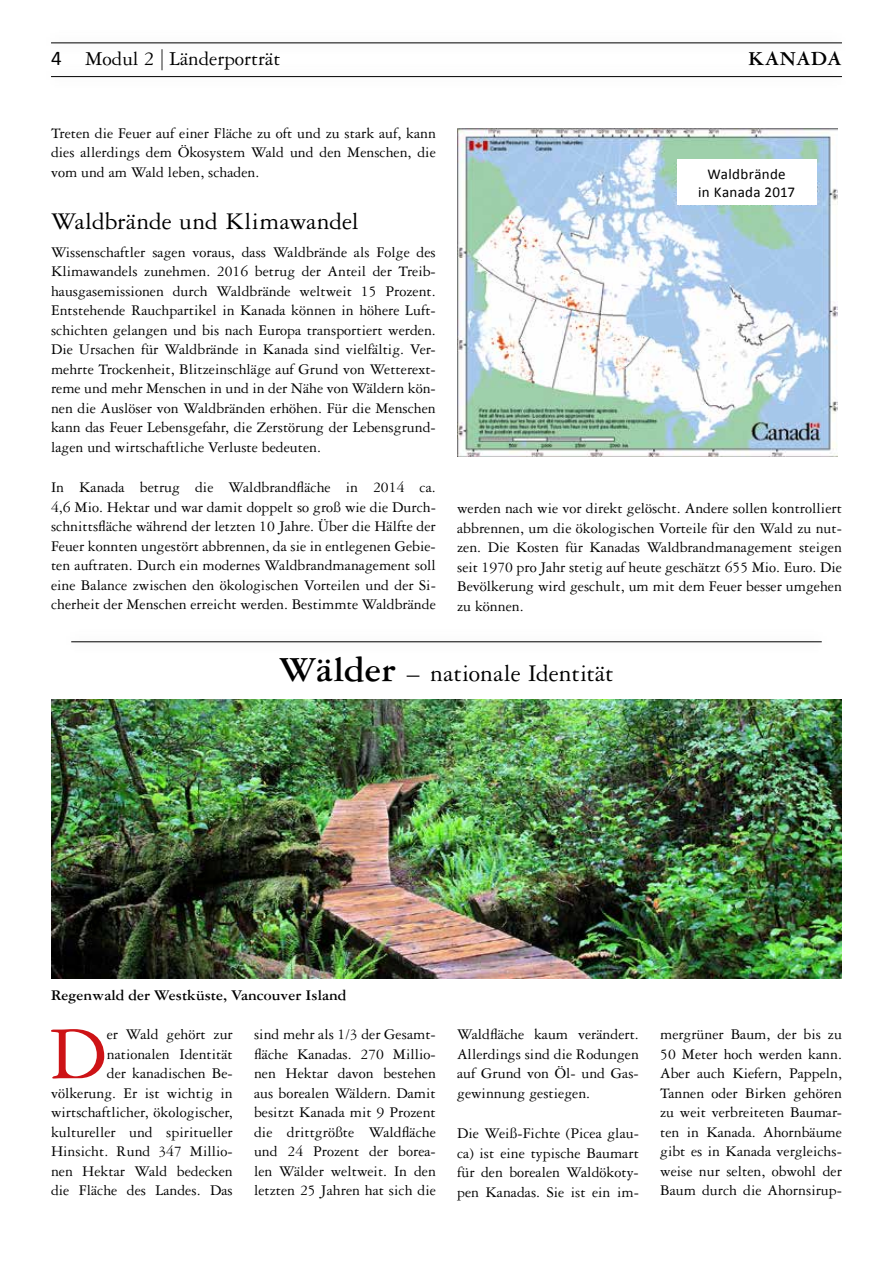
<style>
.page{position:relative;width:893px;height:1263px;background:#fff}
.page>*{position:absolute;margin:0;border:0;box-sizing:border-box;transform-origin:0 0}
.t1{font:79.5px "Garamond 3 LT Std";color:#cd1316}
.t2{font:25.5px "Garamond 3 LT Std";color:#000}
.t3{font:21px "Garamond 3 LT Std";color:#000}
.t4{font:700 21px "Garamond 3 LT Std";color:#000}
.t5{font:15.75px/19.5px "Garamond 3 LT Std";color:#000;text-align:justify}
.t6{font:700 15.75px "Garamond 3 LT Std";color:#000}
.t7{font:15px/18px "Calibri";letter-spacing:.02em;color:#000;text-align:center}
.s1{font-family:"Calibri"}
.s2{font-weight:700;font-size:37.5px}
</style>
<div class="page">
<hr style="left:51px;top:76px;width:791px;height:1px;background:#000">
<hr style="left:51px;top:42px;width:791px;height:1px;background:#000">
<img style="left:457px;top:128px;width:380px;height:328px">
<img style="left:51px;top:699px;width:791px;height:279px">
<hr style="left:71px;top:641px;width:751px;height:1px;background:#000">
<div style="left:677px;top:159px;width:139px;height:45px;background:#fff"></div>
<h3 class="t3" style="left:51px;top:47px;width:231px"><span class="s1">4</span> Modul 2 | Länderporträt</h3>
<h3 class="t4" style="left:748px;top:47px;width:95px">KANADA</h3>
<p class="t5" style="left:51px;top:123px;width:386px">Treten die Feuer auf einer Fläche zu oft und zu stark auf, kann dies allerdings dem Ökosystem Wald und den Menschen, die vom und am Wald leben, schaden.</p>
<h2 class="t2" style="left:51px;top:207px;width:309px">Waldbrände und Klimawandel</h2>
<p class="t5" style="left:51px;top:242px;width:386px">Wissenschaftler sagen voraus, dass Waldbrände als Folge des Klimawandels zunehmen. 2016 betrug der Anteil der Treib&shy;hausgasemissionen durch Waldbrände weltweit 15 Prozent.<br>Entstehende Rauchpartikel in Kanada können in höhere Luft&shy;schichten gelangen und bis nach Europa transportiert werden.<br>Die Ursachen für Waldbrände in Kanada sind vielfältig. Ver&shy;mehrte Trockenheit, Blitzeinschläge auf Grund von Wetterext&shy;reme und mehr Menschen in und in der Nähe von Wäldern kön&shy;nen die Auslöser von Waldbränden erhöhen. Für die Menschen kann das Feuer Lebensgefahr, die Zerstörung der Lebensgrund&shy;lagen und wirtschaftliche Verluste bedeuten.</p>
<p class="t5" style="left:51px;top:478px;width:386px">In Kanada betrug die Waldbrandfläche in 2014 ca.<br>4,6 Mio. Hektar und war damit doppelt so groß wie die Durch&shy;schnittsfläche während der letzten 10 Jahre. Über die Hälfte der Feuer konnten ungestört abbrennen, da sie in entlegenen Gebie&shy;ten auftraten. Durch ein modernes Waldbrandmanagement soll eine Balance zwischen den ökologischen Vorteilen und der Si&shy;cherheit der Menschen erreicht werden. Bestimmte Waldbrände</p>
<p class="t7" style="left:698px;top:165px;width:98px">Waldbrände<br>in Kanada 2017</p>
<p class="t5" style="left:457px;top:499px;width:386px">werden nach wie vor direkt gelöscht. Andere sollen kontrolliert abbrennen, um die ökologischen Vorteile für den Wald zu nut&shy;zen. Die Kosten für Kanadas Waldbrandmanagement steigen seit 1970 pro Jahr stetig auf heute geschätzt 655 Mio. Euro. Die Bevölkerung wird geschult, um mit dem Feuer besser umgehen zu können.</p>
<h2 class="t2" style="left:279px;top:659px;width:336px"><span class="s2">Wälder</span> – nationale Identität</h2>
<p class="t6" style="left:51px;top:986px;width:297px">Regenwald der Westküste, Vancouver Island</p>
<h1 class="t1" style="left:49px;top:1011px;width:59px">D</h1>
<p class="t5" style="left:51px;top:1025px;width:183px;text-align:right">er Wald gehört zur nationalen Identität<br>der kanadischen Be&shy;völkerung. Er ist wichtig in wirtschaftlicher, ökologischer, kultureller und spiritueller<br>Hinsicht. Rund 347 Millio&shy;nen Hektar Wald bedecken die Fläche des Landes. Das</p>
<p class="t5" style="left:254px;top:1025px;width:183px">sind mehr als 1/3 der Gesamt&shy;fläche Kanadas. 270 Millio&shy;nen Hektar davon bestehen aus borealen Wäldern. Damit besitzt Kanada mit 9 Prozent die drittgrößte Waldfläche und 24 Prozent der borea&shy;len Wälder weltweit. In den letzten 25 Jahren hat sich die</p>
<p class="t5" style="left:457px;top:1025px;width:183px">Waldfläche kaum verändert.<br>Allerdings sind die Rodungen auf Grund von Öl- und Gas&shy;gewinnung gestiegen.</p>
<p class="t5" style="left:457px;top:1124px;width:183px">Die Weiß-Fichte (Picea glau&shy;ca) ist eine typische Baumart für den borealen Waldökoty&shy;pen Kanadas. Sie ist ein im-</p>
<p class="t5" style="left:660px;top:1025px;width:183px">mergrüner Baum, der bis zu 50 Meter hoch werden kann.<br>Aber auch Kiefern, Pappeln, Tannen oder Birken gehören zu weit verbreiteten Baumar&shy;ten in Kanada. Ahornbäume gibt es in Kanada vergleichs&shy;weise nur selten, obwohl der Baum durch die Ahornsirup-</p>
</div>
